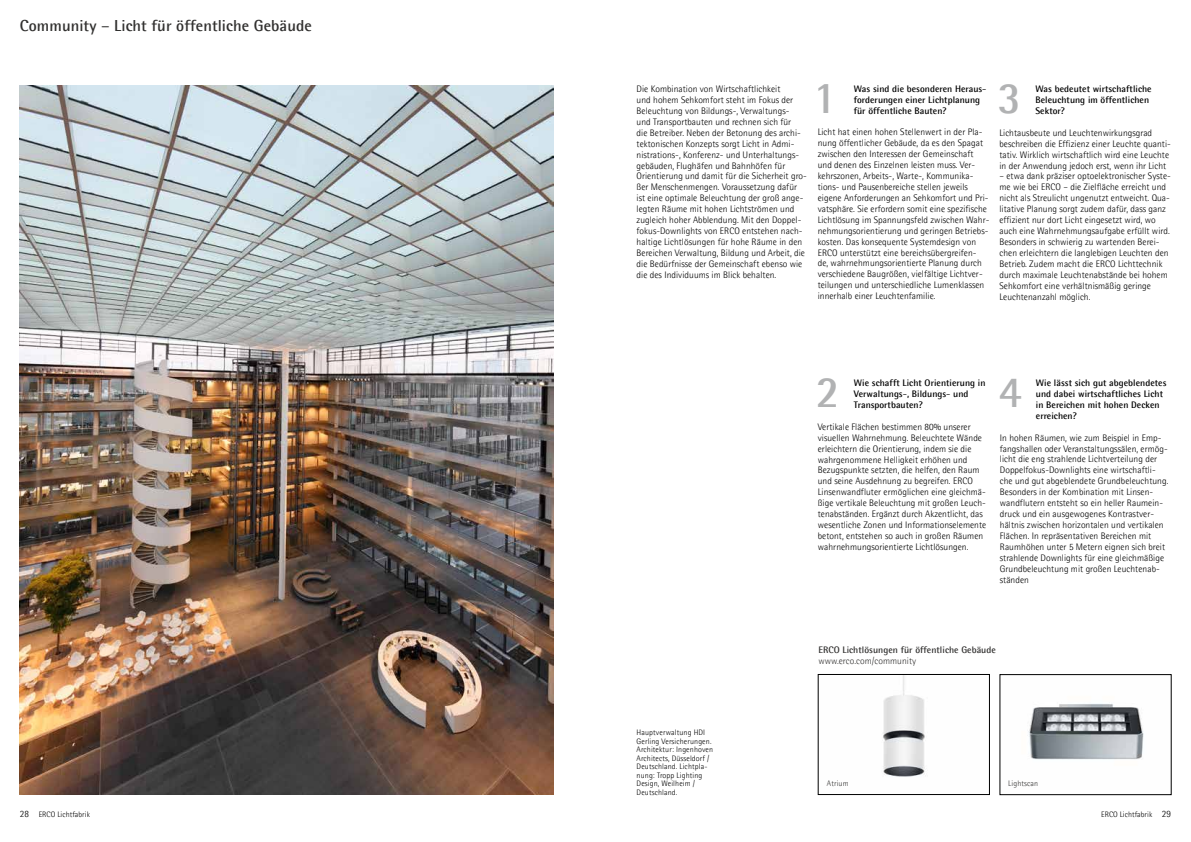
<style>
.page{position:relative;width:1191px;height:842px;background:#fff}
.page>*{position:absolute;margin:0;border:0;box-sizing:border-box;transform-origin:0 0}
.t1{font:700 44px "Rotis Semi Sans Std";color:#b1b2b3}
.t2{font:700 16px "Rotis Semi Sans Std";letter-spacing:.005em;color:#31302f}
.t3{font:300 9.5px/10.9px "Rotis Semi Sans Std";letter-spacing:.005em;color:#000}
.t4{font:700 9.5px/10.9px "Rotis Semi Sans Std";letter-spacing:.005em;color:#000}
.t5{font:700 9.5px "Rotis Semi Sans Std";letter-spacing:.005em;color:#31302f}
.t6{font:300 9.5px "Rotis Semi Sans Std";letter-spacing:.005em;color:#31302f}
.t7{font:300 8px/8.5px "Rotis Semi Sans Std";letter-spacing:.015em;color:#000}
.t8{font:300 8px "Rotis Semi Sans Std";letter-spacing:.015em;color:#31302f}
.s1{font-size:9.5px}
</style>
<div class="page">
<img style="left:883px;top:676px;width:42px;height:101px">
<div style="left:818px;top:674px;width:171px;height:121px;border:1px solid #000"></div>
<img style="left:1028px;top:703px;width:116px;height:57px">
<div style="left:999px;top:674px;width:172px;height:121px;border:1px solid #000"></div>
<img style="left:20px;top:85px;width:533px;height:710px">
<h2 class="t2" style="left:20px;top:16px;width:293px">Community – Licht für öffentliche Gebäude</h2>
<p class="t3" style="left:636px;top:84px;width:172px">Die Kombination von Wirtschaftlichkeit<br>und hohem Sehkomfort steht im Fokus der Beleuchtung von Bildungs-, Verwaltungs-<br>und Transportbauten und rechnen sich für<br>die Betreiber. Neben der Betonung des archi&shy;tektonischen Konzepts sorgt Licht in Admi&shy;nistrations-, Konferenz- und Unterhaltungs&shy;gebäuden, Flughäfen und Bahnhöfen für Orientierung und damit für die Sicherheit gro&shy;ßer Menschenmengen. Voraussetzung dafür ist eine optimale Beleuchtung der groß ange&shy;legten Räume mit hohen Lichtströmen und zugleich hoher Abblendung. Mit den Doppel&shy;fokus-Downlights von ERCO entstehen nach&shy;haltige Lichtlösungen für hohe Räume in den Bereichen Verwaltung, Bildung und Arbeit, die die Bedürfnisse der Gemeinschaft ebenso wie die des Individuums im Blick behalten.</p>
<h1 class="t1" style="left:813px;top:71px;width:25px">1</h1>
<p class="t4" style="left:853px;top:83px;width:134px">Was sind die besonderen Heraus&shy;forderungen einer Lichtplanung für öffentliche Bauten?</p>
<p class="t3" style="left:817px;top:127px;width:173px">Licht hat einen hohen Stellenwert in der Pla&shy;nung öffentlicher Gebäude, da es den Spagat zwischen den Interessen der Gemeinschaft und denen des Einzelnen leisten muss. Ver&shy;kehrszonen, Arbeits-, Warte-, Kommunika&shy;tions- und Pausenbereiche stellen jeweils eigene Anforderungen an Sehkomfort und Pri&shy;vatsphäre. Sie erfordern somit eine spezifische Lichtlösung im Spannungsfeld zwischen Wahr&shy;nehmungsorientierung und geringen Betriebs&shy;kosten. Das konsequente Systemdesign von ERCO unterstützt eine bereichsübergreifen&shy;de, wahrnehmungsorientierte Planung durch verschiedene Baugrößen, vielfältige Lichtver&shy;teilungen und unterschiedliche Lumenklassen innerhalb einer Leuchtenfamilie.</p>
<h1 class="t1" style="left:997px;top:71px;width:25px">3</h1>
<p class="t4" style="left:1035px;top:83px;width:118px">Was bedeutet wirtschaftliche<br>Beleuchtung im öffentlichen<br>Sektor?</p>
<p class="t3" style="left:999px;top:127px;width:173px">Lichtausbeute und Leuchtenwirkungsgrad beschreiben die Effizienz einer Leuchte quanti&shy;tativ. Wirklich wirtschaftlich wird eine Leuchte in der Anwendung jedoch erst, wenn ihr Licht</p>
<p class="t3" style="left:999px;top:171px;width:173px">– etwa dank präziser optoelektronischer Syste&shy;me wie bei ERCO – die Zielfläche erreicht und nicht als Streulicht ungenutzt entweicht. Qua&shy;litative Planung sorgt zudem dafür, dass ganz effizient nur dort Licht eingesetzt wird, wo auch eine Wahrnehmungsaufgabe erfüllt wird.<br>Besonders in schwierig zu wartenden Berei&shy;chen erleichtern die langlebigen Leuchten den Betrieb. Zudem macht die ERCO Lichttechnik durch maximale Leuchtenabstände bei hohem Sehkomfort eine verhältnismäßig geringe Leuchtenanzahl möglich.</p>
<h1 class="t1" style="left:816px;top:365px;width:25px">2</h1>
<p class="t4" style="left:854px;top:377px;width:133px">Wie schafft Licht Orientierung in<br>Verwaltungs-, Bildungs- und<br>Transportbauten?</p>
<p class="t3" style="left:818px;top:421px;width:170px">Vertikale Flächen bestimmen 80% unserer visuellen Wahrnehmung. Beleuchtete Wände erleichtern die Orientierung, indem sie die wahrgenommene Helligkeit erhöhen und Bezugspunkte setzten, die helfen, den Raum und seine Ausdehnung zu begreifen. ERCO Linsenwandfluter ermöglichen eine gleichmä&shy;ßige vertikale Beleuchtung mit großen Leuch&shy;tenabständen. Ergänzt durch Akzentlicht, das wesentliche Zonen und Informationselemente betont, entstehen so auch in großen Räumen wahrnehmungsorientierte Lichtlösungen.</p>
<p class="t4" style="left:1036px;top:377px;width:132px">Wie lässt sich gut abgeblendetes und dabei wirtschaftliches Licht in Bereichen mit hohen Decken erreichen?</p>
<p class="t3" style="left:1000px;top:432px;width:170px">In hohen Räumen, wie zum Beispiel in Emp&shy;fangshallen oder Veranstaltungssälen, ermög&shy;licht die eng strahlende Lichtverteilung der Doppelfokus-Downlights eine wirtschaftli&shy;che und gut abgeblendete Grundbeleuchtung.<br>Besonders in der Kombination mit Linsen&shy;wandflutern entsteht so ein heller Raumein&shy;druck und ein ausgewogenes Kontrastver&shy;hältnis zwischen horizontalen und vertikalen Flächen. In repräsentativen Bereichen mit Raumhöhen unter 5 Metern eignen sich breit strahlende Downlights für eine gleichmäßige Grundbeleuchtung mit großen Leuchtenab&shy;ständen</p>
<h1 class="t1" style="left:998px;top:365px;width:25px">4</h1>
<p class="t7" style="left:636px;top:728px;width:78px">Hauptverwaltung HDI<br>Gerling Versicherungen.<br>Architektur: Ingenhoven<br>Architects, Düsseldorf /<br>Deutschland. Lichtpla&shy;nung: Tropp Lighting<br>Design, Weilheim /<br>Deutschland.</p>
<p class="t5" style="left:818px;top:644px;width:179px">ERCO Lichtlösungen für öffentliche Gebäude</p>
<p class="t6" style="left:818px;top:655px;width:99px">www.erco.com/community</p>
<p class="t8" style="left:827px;top:779px;width:23px">Atrium</p>
<p class="t8" style="left:1008px;top:779px;width:31px">Lightscan</p>
<p class="t7" style="left:20px;top:810px;width:72px"><span class="s1">28</span> ERCO Lichtfabrik</p>
<p class="t7" style="left:1101px;top:810px;width:72px">ERCO Lichtfabrik <span class="s1">29</span></p>
</div>
